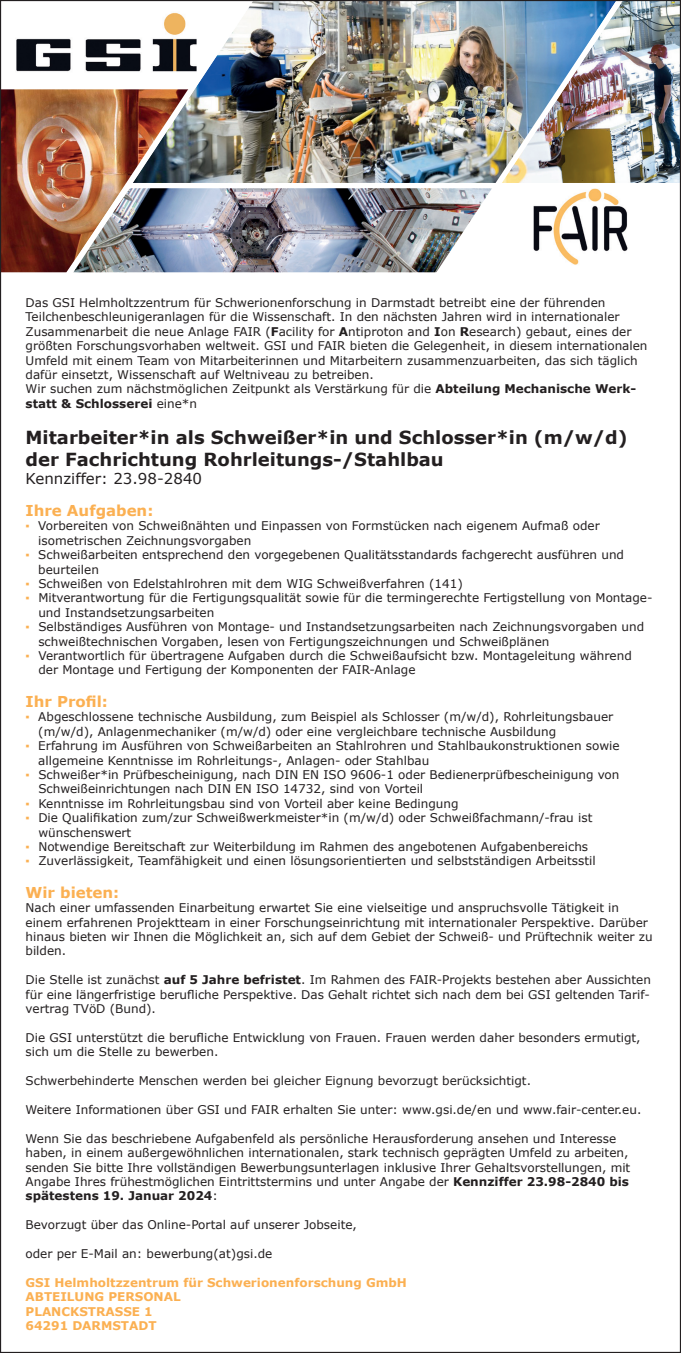
<style>
.page{position:relative;width:681px;height:1353px;background:#fff}
.page>*{position:absolute;margin:0;border:0;box-sizing:border-box;transform-origin:0 0}
.t1{font:700 18px/21.6px "Verdana";color:#231f20}
.t2{font:700 15px "Verdana";color:#fbb052}
.t3{font:15px "Verdana";color:#231f20}
.t4{font:12px/14.4px "Verdana";color:#231f20}
.t5{font:700 12px/14.4px "Verdana";color:#fbb052}
.s1{font-weight:700}
.s2{color:#fbb052}
</style>
<div class="page">
<img style="left:2px;top:89px;width:57px;height:183px">
<img style="left:256px;top:188px;width:172px;height:84px">
<img style="left:256px;top:2px;width:172px;height:181px">
<img style="left:626px;top:2px;width:52px;height:181px">
<img style="left:16px;top:38px;width:43px;height:34px">
<img style="left:59px;top:2px;width:197px;height:271px">
<img style="left:428px;top:2px;width:198px;height:271px">
<div style="left:128px;top:183px;width:552px;height:5px;background:#fff"></div>
<p class="t4" style="left:26px;top:295px;width:623px">Das GSI Helmholtzzentrum für Schwerionenforschung in Darmstadt betreibt eine der führenden Teilchenbeschleunigeranlagen für die Wissenschaft. In den nächsten Jahren wird in internationaler Zusammenarbeit die neue Anlage FAIR (<span class="s1">F</span>acility for <span class="s1">A</span>ntiproton and <span class="s1">I</span>on <span class="s1">R</span>esearch) gebaut, eines der größten Forschungsvorhaben weltweit. GSI und FAIR bieten die Gelegenheit, in diesem internationalen Umfeld mit einem Team von Mitarbeiterinnen und Mitarbeitern zusammenzuarbeiten, das sich täglich dafür einsetzt, Wissenschaft auf Weltniveau zu betreiben.<br>Wir suchen zum nächstmöglichen Zeitpunkt als Verstärkung für die <span class="s1">Abteilung Mechanische Werk&shy;statt &amp; Schlosserei</span> eine*n</p>
<h1 class="t1" style="left:26px;top:426px;width:603px">Mitarbeiter*in als Schweißer*in und Schlosser*in (m/w/d) der Fachrichtung Rohrleitungs-/Stahlbau</h1>
<p class="t3" style="left:26px;top:468px;width:178px">Kennziffer: 23.98-2840</p>
<p class="t2" style="left:26px;top:500px;width:129px">Ihre Aufgaben:</p>
<p class="t4" style="left:38px;top:519px;width:562px;text-indent:-13px"><span class="s2">▪</span> Vorbereiten von Schweißnähten und Einpassen von Formstücken nach eigenem Aufmaß oder isometrischen Zeichnungsvorgaben</p>
<p class="t4" style="left:38px;top:547px;width:587px;text-indent:-13px"><span class="s2">▪</span> Schweißarbeiten entsprechend den vorgegebenen Qualitätsstandards fachgerecht ausführen und beurteilen</p>
<p class="t4" style="left:26px;top:576px;width:438px"><span class="s2">▪</span> Schweißen von Edelstahlrohren mit dem WIG Schweißverfahren (141)</p>
<p class="t4" style="left:38px;top:591px;width:615px;text-indent:-13px"><span class="s2">▪</span> Mitverantwortung für die Fertigungsqualität sowie für die termingerechte Fertigstellung von Montage&shy;und Instandsetzungsarbeiten</p>
<p class="t4" style="left:38px;top:619px;width:607px;text-indent:-13px"><span class="s2">▪</span> Selbständiges Ausführen von Montage- und Instandsetzungsarbeiten nach Zeichnungsvorgaben und schweißtechnischen Vorgaben, lesen von Fertigungszeichnungen und Schweißplänen</p>
<p class="t4" style="left:38px;top:648px;width:594px;text-indent:-13px"><span class="s2">▪</span> Verantwortlich für übertragene Aufgaben durch die Schweißaufsicht bzw. Montageleitung während der Montage und Fertigung der Komponenten der FAIR-Anlage</p>
<p class="t2" style="left:26px;top:691px;width:84px">Ihr Profil:</p>
<p class="t4" style="left:38px;top:709px;width:576px;text-indent:-13px"><span class="s2">▪</span> Abgeschlossene technische Ausbildung, zum Beispiel als Schlosser (m/w/d), Rohrleitungsbauer (m/w/d), Anlagenmechaniker (m/w/d) oder eine vergleichbare technische Ausbildung</p>
<p class="t4" style="left:38px;top:738px;width:582px;text-indent:-13px"><span class="s2">▪</span> Erfahrung im Ausführen von Schweißarbeiten an Stahlrohren und Stahlbaukonstruktionen sowie allgemeine Kenntnisse im Rohrleitungs-, Anlagen- oder Stahlbau</p>
<p class="t4" style="left:38px;top:767px;width:582px;text-indent:-13px"><span class="s2">▪</span> Schweißer*in Prüfbescheinigung, nach DIN EN ISO 9606-1 oder Bedienerprüfbescheinigung von<br>Schweißeinrichtungen nach DIN EN ISO 14732, sind von Vorteil</p>
<p class="t4" style="left:26px;top:796px;width:434px"><span class="s2">▪</span> Kenntnisse im Rohrleitungsbau sind von Vorteil aber keine Bedingung</p>
<p class="t4" style="left:38px;top:810px;width:555px;text-indent:-13px"><span class="s2">▪</span> Die Qualifikation zum/zur Schweißwerkmeister*in (m/w/d) oder Schweißfachmann/-frau ist wünschenswert</p>
<p class="t4" style="left:26px;top:839px;width:564px"><span class="s2">▪</span> Notwendige Bereitschaft zur Weiterbildung im Rahmen des angebotenen Aufgabenbereichs</p>
<p class="t4" style="left:26px;top:853px;width:571px"><span class="s2">▪</span> Zuverlässigkeit, Teamfähigkeit und einen lösungsorientierten und selbstständigen Arbeitsstil</p>
<p class="t2" style="left:26px;top:882px;width:95px">Wir bieten:</p>
<p class="t4" style="left:26px;top:900px;width:628px">Nach einer umfassenden Einarbeitung erwartet Sie eine vielseitige und anspruchsvolle Tätigkeit in einem erfahrenen Projektteam in einer Forschungseinrichtung mit internationaler Perspektive. Darüber hinaus bieten wir Ihnen die Möglichkeit an, sich auf dem Gebiet der Schweiß- und Prüftechnik weiter zu bilden.</p>
<p class="t4" style="left:26px;top:972px;width:626px;text-align:justify">Die Stelle ist zunächst <span class="s1">auf 5 Jahre befristet</span>. Im Rahmen des FAIR-Projekts bestehen aber Aussichten für eine längerfristige berufliche Perspektive. Das Gehalt richtet sich nach dem bei GSI geltenden Tarif&shy;vertrag TVöD (Bund).</p>
<p class="t4" style="left:26px;top:1030px;width:616px">Die GSI unterstützt die berufliche Entwicklung von Frauen. Frauen werden daher besonders ermutigt, sich um die Stelle zu bewerben.</p>
<p class="t4" style="left:26px;top:1073px;width:507px">Schwerbehinderte Menschen werden bei gleicher Eignung bevorzugt berücksichtigt.</p>
<p class="t4" style="left:26px;top:1102px;width:617px">Weitere Informationen über GSI und FAIR erhalten Sie unter: www.gsi.de/en und www.fair-center.eu.</p>
<p class="t4" style="left:26px;top:1131px;width:606px">Wenn Sie das beschriebene Aufgabenfeld als persönliche Herausforderung ansehen und Interesse haben, in einem außergewöhnlichen internationalen, stark technisch geprägten Umfeld zu arbeiten, senden Sie bitte Ihre vollständigen Bewerbungsunterlagen inklusive Ihrer Gehaltsvorstellungen, mit Angabe Ihres frühestmöglichen Eintrittstermins und unter Angabe der <span class="s1">Kennziffer 23.98-2840 bis spätestens 19. Januar 2024</span>:</p>
<p class="t4" style="left:26px;top:1217px;width:333px">Bevorzugt über das Online-Portal auf unserer Jobseite,</p>
<p class="t4" style="left:26px;top:1246px;width:248px">oder per E-Mail an: bewerbung(at)gsi.de</p>
<p class="t5" style="left:26px;top:1275px;width:383px">GSI Helmholtzzentrum für Schwerionenforschung GmbH<br>ABTEILUNG PERSONAL<br>PLANCKSTRASSE 1<br>64291 DARMSTADT</p>
</div>
